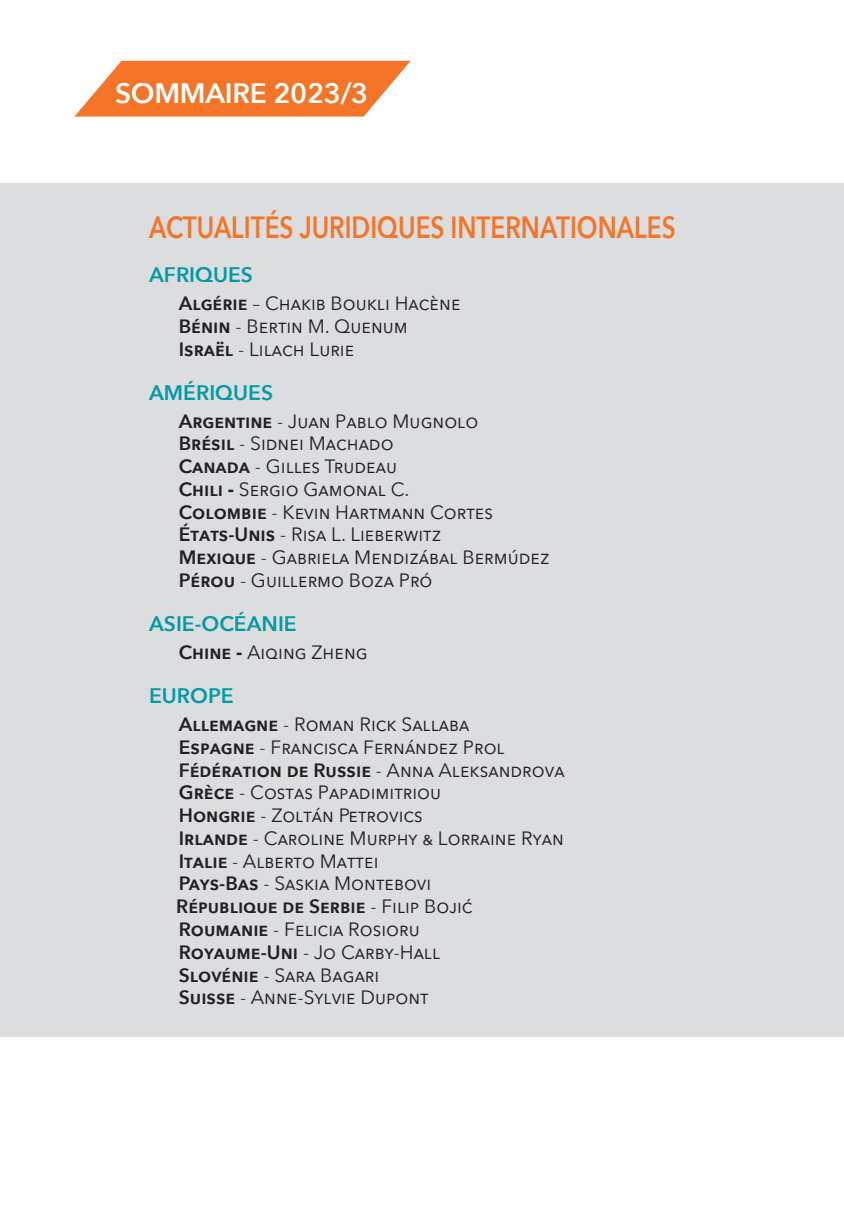
<style>
.page{position:relative;width:844px;height:1216px;background:#fff}
.page>*{position:absolute;margin:0;border:0;box-sizing:border-box;transform-origin:0 0}
.t1{font:600 30.62px "Avenir Next";color:#f47527;scale:.8 1}
.t2{font:600 28px "Avenir Next";letter-spacing:-.01em;color:#fff}
.t3{font:600 21px "Avenir Next";color:#009ba5}
.t4{font:19.25px/22.8px "Avenir Next";color:#231f20}
.s1{font-weight:600}
.s2{font-weight:700}
</style>
<div class="page">
<svg style="left:75px;top:61px;width:335px;height:55px;background:#f58744"></svg>
<div style="left:0;top:184px;width:843px;height:853px;background:#dcdddf"></div>
<h2 class="t2" style="left:115px;top:69px;width:255px">SOMMAIRE 2023/3</h2>
<p class="t1" style="left:149px;top:201px;width:659px">ACTUALITÉS JURIDIQUES INTERNATIONALES</p>
<p class="t3" style="left:149px;top:257px;width:105px">AFRIQUES</p>
<p class="t4" style="left:179px;top:291px;width:283px"><span class="s1">Algérie</span> – Chakib Boukli Hacène<br><span class="s1">Bénin</span> - Bertin M. Quenum<br><span class="s1">Israël</span> - Lilach Lurie</p>
<p class="t3" style="left:149px;top:374px;width:125px">AMÉRIQUES</p>
<p class="t4" style="left:179px;top:409px;width:372px"><span class="s1">Argentine</span> - Juan Pablo Mugnolo<br><span class="s1">Brésil</span> - Sidnei Machado<br><span class="s1">Canada</span> - Gilles Trudeau<br><span class="s1">Chili</span> <span class="s2">-</span> Sergio Gamonal C.<br><span class="s1">Colombie</span> - Kevin Hartmann Cortes<br><span class="s1">États-Unis</span> - Risa L. Lieberwitz<br><span class="s1">Mexique</span> - Gabriela Mendizábal Bermúdez<br><span class="s1">Pérou</span> - Guillermo Boza Pró</p>
<p class="t3" style="left:149px;top:606px;width:149px">ASIE-OCÉANIE</p>
<p class="t4" style="left:179px;top:640px;width:190px"><span class="s1">Chine</span> <span class="s2">-</span> Aiqing Zheng</p>
<p class="t3" style="left:149px;top:678px;width:86px">EUROPE</p>
<p class="t4" style="left:176px;top:712px;width:390px"><span class="s1">Allemagne</span> - Roman Rick Sallaba<br><span class="s1">Espagne</span> - Francisca Fernández Prol<br><span class="s1">Fédération de Russie</span> - Anna Aleksandrova<br><span class="s1">Grèce</span> - Costas Papadimitriou<br><span class="s1">Hongrie</span> - Zoltán Petrovics<br><span class="s1">Irlande</span> - Caroline Murphy &amp; Lorraine Ryan<br><span class="s1">Italie</span> - Alberto Mattei<br><span class="s1">Pays-Bas</span> - Saskia Montebovi<br><span class="s1">République de Serbie</span> - Filip Bojić<br><span class="s1">Roumanie</span> - Felicia Rosioru<br><span class="s1">Royaume-Uni</span> - Jo Carby-Hall<br><span class="s1">Slovénie</span> - Sara Bagari<br><span class="s1">Suisse</span> - Anne-Sylvie Dupont</p>
</div>
